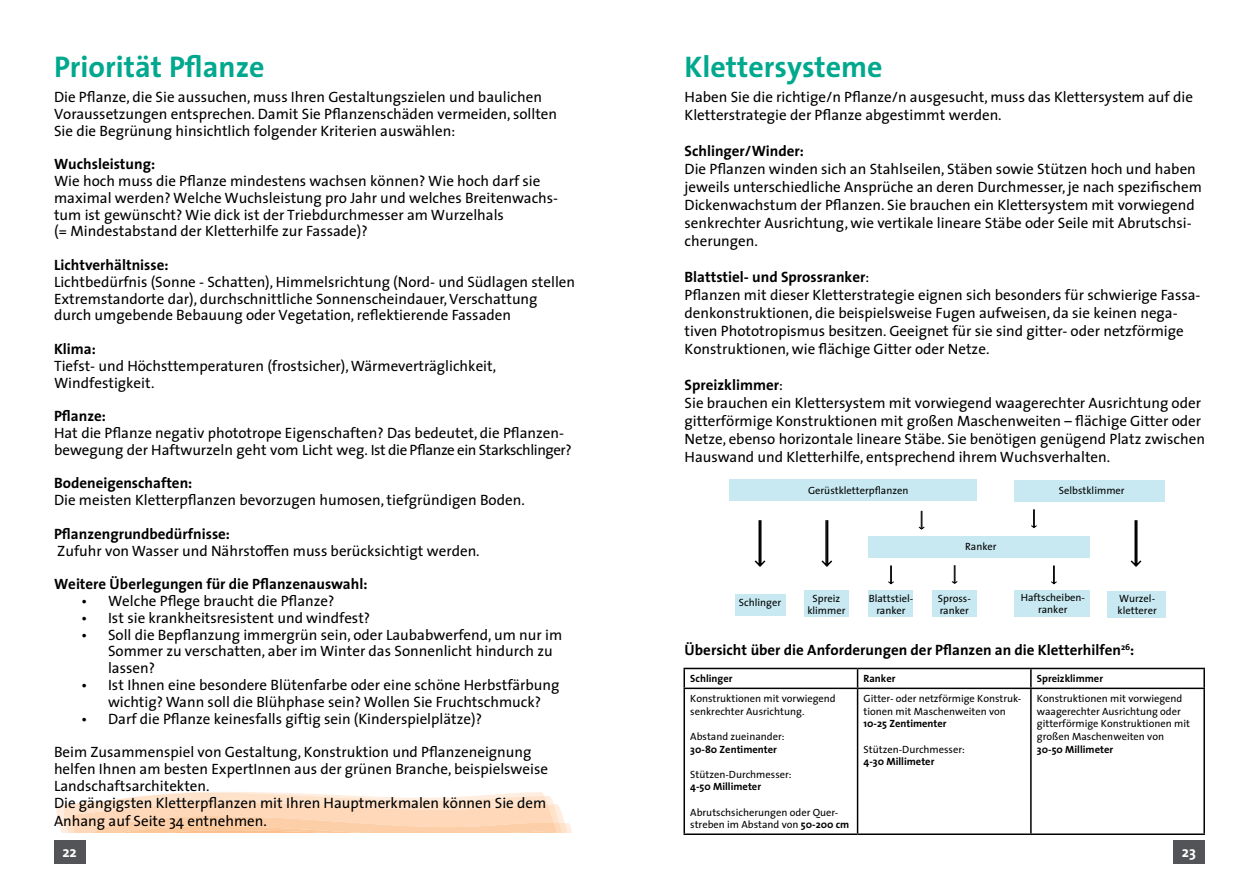
<style>
.page{position:relative;width:1259px;height:893px;background:#fff}
.page>*{position:absolute;margin:0;border:0;box-sizing:border-box;transform-origin:0 0}
.t1{font:700 30px "The Sans";color:#00a88e}
.t2{font:15px/18px "The Sans";color:#000}
.t3{font:700 15px "The Sans";color:#000}
.t4{font:700 15px "The Sans";color:#fff}
.t5{font:10.5px/12.6px "The Sans";color:#000}
.t6{font:700 10.5px "The Sans";color:#000}
.s1{font-weight:700}
</style>
<div class="page">
<div style="left:1173px;top:840px;width:31px;height:24px;background:#525457"></div>
<div style="left:54px;top:840px;width:31px;height:24px;background:#525457"></div>
<svg style="left:56px;top:792px;width:516px;height:41px;background:#fdddc2"></svg>
<hr style="left:683px;top:668px;width:174px;height:1px;background:#000">
<svg style="left:683px;top:669px;width:2px;height:19px"></svg>
<hr style="left:857px;top:668px;width:174px;height:1px;background:#000">
<svg style="left:857px;top:669px;width:1px;height:19px"></svg>
<hr style="left:1031px;top:668px;width:174px;height:1px;background:#000">
<svg style="left:1030px;top:669px;width:1px;height:19px"></svg>
<svg style="left:1203px;top:669px;width:2px;height:19px"></svg>
<hr style="left:683px;top:688px;width:174px;height:1px;background:#000">
<hr style="left:683px;top:689px;width:2px;height:144px;background:#000">
<hr style="left:857px;top:688px;width:174px;height:1px;background:#000">
<hr style="left:857px;top:689px;width:1px;height:144px;background:#000">
<hr style="left:1031px;top:688px;width:174px;height:1px;background:#000">
<hr style="left:1030px;top:689px;width:1px;height:144px;background:#000">
<hr style="left:1203px;top:689px;width:2px;height:144px;background:#000">
<hr style="left:683px;top:833px;width:174px;height:2px;background:#000">
<hr style="left:857px;top:833px;width:174px;height:2px;background:#000">
<hr style="left:1031px;top:833px;width:174px;height:2px;background:#000">
<div style="left:1014px;top:590px;width:75px;height:26px;background:#c8e9f1"></div>
<div style="left:932px;top:590px;width:44px;height:26px;background:#c8e9f1"></div>
<div style="left:868px;top:590px;width:44px;height:27px;background:#c8e9f1"></div>
<div style="left:804px;top:590px;width:45px;height:27px;background:#c8e9f1"></div>
<div style="left:734px;top:594px;width:51px;height:21px;background:#c8e9f1"></div>
<div style="left:868px;top:536px;width:221px;height:21px;background:#c8e9f1"></div>
<div style="left:1014px;top:480px;width:151px;height:21px;background:#c8e9f1"></div>
<div style="left:729px;top:479px;width:247px;height:22px;background:#c8e9f1"></div>
<div style="left:1107px;top:591px;width:58px;height:26px;background:#c8e9f1"></div>
<svg style="left:754px;top:520px;width:12px;height:47px"></svg>
<svg style="left:821px;top:520px;width:12px;height:47px"></svg>
<svg style="left:1130px;top:520px;width:12px;height:47px"></svg>
<svg style="left:918px;top:510px;width:7px;height:20px"></svg>
<svg style="left:1031px;top:509px;width:6px;height:20px"></svg>
<svg style="left:888px;top:565px;width:6px;height:20px"></svg>
<svg style="left:951px;top:565px;width:7px;height:19px"></svg>
<svg style="left:1051px;top:565px;width:6px;height:20px"></svg>
<h1 class="t1" style="left:54px;top:42px;width:212px">Priorität Pflanze</h1>
<p class="t2" style="left:54px;top:88px;width:505px;line-height:16.8px">Die Pflanze, die Sie aussuchen, muss Ihren Gestaltungszielen und baulichen<br>Voraussetzungen entsprechen. Damit Sie Pflanzenschäden vermeiden, sollten<br>Sie die Begrünung hinsichtlich folgender Kriterien auswählen:</p>
<p class="t3" style="left:54px;top:151px;width:103px">Wuchsleistung:</p>
<p class="t2" style="left:54px;top:172px;width:506px;line-height:16.8px">Wie hoch muss die Pflanze mindestens wachsen können? Wie hoch darf sie maximal werden? Welche Wuchsleistung pro Jahr und welches Breitenwachs&shy;tum ist gewünscht? Wie dick ist der Triebdurchmesser am Wurzelhals<br>(= Mindestabstand der Kletterhilfe zur Fassade)?</p>
<p class="t3" style="left:54px;top:252px;width:116px">Lichtverhältnisse:</p>
<p class="t2" style="left:54px;top:273px;width:522px;line-height:16.8px">Lichtbedürfnis (Sonne - Schatten), Himmelsrichtung (Nord- und Südlagen stellen<br>Extremstandorte dar), durchschnittliche Sonnenscheindauer, Verschattung durch umgebende Bebauung oder Vegetation, reflektierende Fassaden</p>
<p class="t3" style="left:54px;top:336px;width:43px">Klima:</p>
<p class="t2" style="left:54px;top:357px;width:444px;line-height:16.8px">Tiefst- und Höchsttemperaturen (frostsicher), Wärmeverträglichkeit,<br>Windfestigkeit.</p>
<p class="t3" style="left:54px;top:403px;width:53px">Pflanze:</p>
<p class="t2" style="left:54px;top:424px;width:519px;line-height:16.8px">Hat die Pflanze negativ phototrope Eigenschaften? Das bedeutet, die Pflanzen&shy;bewegung der Haftwurzeln geht vom Licht weg. Ist die Pflanze ein Starkschlinger?</p>
<p class="t3" style="left:54px;top:471px;width:140px">Bodeneigenschaften:</p>
<p class="t2" style="left:54px;top:491px;width:472px">Die meisten Kletterpflanzen bevorzugen humosen, tiefgründigen Boden.</p>
<p class="t3" style="left:54px;top:521px;width:178px">Pflanzengrundbedürfnisse:</p>
<p class="t2" style="left:57px;top:541px;width:424px">Zufuhr von Wasser und Nährstoffen muss berücksichtigt werden.</p>
<p class="t3" style="left:54px;top:571px;width:315px">Weitere Überlegungen für die Pflanzenauswahl:</p>
<p class="t2" style="left:81px;top:591px;width:255px">• Welche Pflege braucht die Pflanze?</p>
<p class="t2" style="left:81px;top:608px;width:291px">• Ist sie krankheitsresistent und windfest?</p>
<p class="t2" style="left:108px;top:626px;width:456px;line-height:16.8px;text-indent:-27px">• Soll die Bepflanzung immergrün sein, oder Laubabwerfend, um nur im<br>Sommer zu verschatten, aber im Winter das Sonnenlicht hindurch zu lassen?</p>
<p class="t2" style="left:81px;top:676px;width:480px;line-height:16.8px;text-align:center">• Ist Ihnen eine besondere Blütenfarbe oder eine schöne Herbstfärbung wichtig? Wann soll die Blühphase sein? Wollen Sie Fruchtschmuck?</p>
<p class="t2" style="left:81px;top:709px;width:402px">• Darf die Pflanze keinesfalls giftig sein (Kinderspielplätze)?</p>
<p class="t2" style="left:54px;top:743px;width:495px;line-height:17.2px">Beim Zusammenspiel von Gestaltung, Konstruktion und Pflanzeneignung helfen Ihnen am besten ExpertInnen aus der grünen Branche, beispielsweise Landschaftsarchitekten.<br>Die gängigsten Kletterpflanzen mit Ihren Hauptmerkmalen können Sie dem Anhang auf Seite 34 entnehmen.</p>
<h1 class="t1" style="left:684px;top:42px;width:200px">Klettersysteme</h1>
<p class="t2" style="left:684px;top:87px;width:510px">Haben Sie die richtige/n Pflanze/n ausgesucht, muss das Klettersystem auf die<br>Kletterstrategie der Pflanze abgestimmt werden.</p>
<p class="t3" style="left:684px;top:138px;width:121px">Schlinger/Winder:</p>
<p class="t2" style="left:684px;top:159px;width:519px">Die Pflanzen winden sich an Stahlseilen, Stäben sowie Stützen hoch und haben jeweils unterschiedliche Ansprüche an deren Durchmesser, je nach spezifischem Dickenwachstum der Pflanzen. Sie brauchen ein Klettersystem mit vorwiegend senkrechter Ausrichtung, wie vertikale lineare Stäbe oder Seile mit Abrutschsi&shy;cherungen.</p>
<p class="t2" style="left:684px;top:267px;width:517px"><span class="s1">Blattstiel- und Sprossranker</span>:<br>Pflanzen mit dieser Kletterstrategie eignen sich besonders für schwierige Fassa&shy;denkonstruktionen, die beispielsweise Fugen aufweisen, da sie keinen nega&shy;tiven Phototropismus besitzen. Geeignet für sie sind gitter- oder netzförmige Konstruktionen, wie flächige Gitter oder Netze.</p>
<p class="t2" style="left:684px;top:375px;width:522px"><span class="s1">Spreizklimmer</span>:<br>Sie brauchen ein Klettersystem mit vorwiegend waagerechter Ausrichtung oder gitterförmige Konstruktionen mit großen Maschenweiten – flächige Gitter oder Netze, ebenso horizontale lineare Stäbe. Sie benötigen genügend Platz zwischen Hauswand und Kletterhilfe, entsprechend ihrem Wuchsverhalten.</p>
<p class="t5" style="left:808px;top:484px;width:102px">Gerüstkletterpflanzen</p>
<p class="t5" style="left:1059px;top:484px;width:67px">Selbstklimmer</p>
<p class="t5" style="left:965px;top:540px;width:33px">Ranker</p>
<p class="t5" style="left:739px;top:596px;width:44px">Schlinger</p>
<p class="t5" style="left:807px;top:592px;width:40px;text-align:center">Spreiz klimmer</p>
<p class="t5" style="left:868px;top:592px;width:46px;text-align:center">Blattstiel&shy;ranker</p>
<p class="t5" style="left:938px;top:592px;width:34px">Spross&shy;ranker</p>
<p class="t5" style="left:1020px;top:590px;width:66px;text-align:center">Haftscheiben&shy;ranker</p>
<p class="t5" style="left:1117px;top:592px;width:41px">Wurzel&shy;kletterer</p>
<p class="t3" style="left:684px;top:637px;width:451px">Übersicht über die Anforderungen der Pflanzen an die Kletterhilfen<sup>26</sup>:</p>
<p class="t6" style="left:690px;top:670px;width:44px">Schlinger</p>
<p class="t6" style="left:863px;top:670px;width:34px">Ranker</p>
<p class="t6" style="left:1037px;top:670px;width:68px">Spreizklimmer</p>
<p class="t5" style="left:690px;top:692px;width:147px">Konstruktionen mit vorwiegend senkrechter Ausrichtung.</p>
<p class="t5" style="left:690px;top:730px;width:96px">Abstand zueinander:</p>
<p class="t6" style="left:690px;top:740px;width:88px">30-80 Zentimenter</p>
<p class="t5" style="left:690px;top:768px;width:103px">Stützen-Durchmesser:</p>
<p class="t6" style="left:690px;top:778px;width:72px">4-50 Millimeter</p>
<p class="t5" style="left:690px;top:805px;width:161px">Abrutschsicherungen oder Quer&shy;streben im Abstand von <span class="s1">50-200 cm</span></p>
<p class="t5" style="left:863px;top:692px;width:159px">Gitter- oder netzförmige Konstruk&shy;tionen mit Maschenweiten von</p>
<p class="t6" style="left:863px;top:715px;width:85px">10-25 Zentimenter</p>
<p class="t5" style="left:863px;top:742px;width:103px">Stützen-Durchmesser:</p>
<p class="t6" style="left:863px;top:753px;width:72px">4-30 Millimeter</p>
<p class="t5" style="left:1037px;top:692px;width:155px">Konstruktionen mit vorwiegend waagerechter Ausrichtung oder gitterförmige Konstruktionen mit großen Maschenweiten von</p>
<p class="t6" style="left:1037px;top:740px;width:78px">30-50 Millimeter</p>
<p class="t4" style="left:62px;top:839px;width:16px">22</p>
<p class="t4" style="left:1182px;top:839px;width:16px">23</p>
</div>
